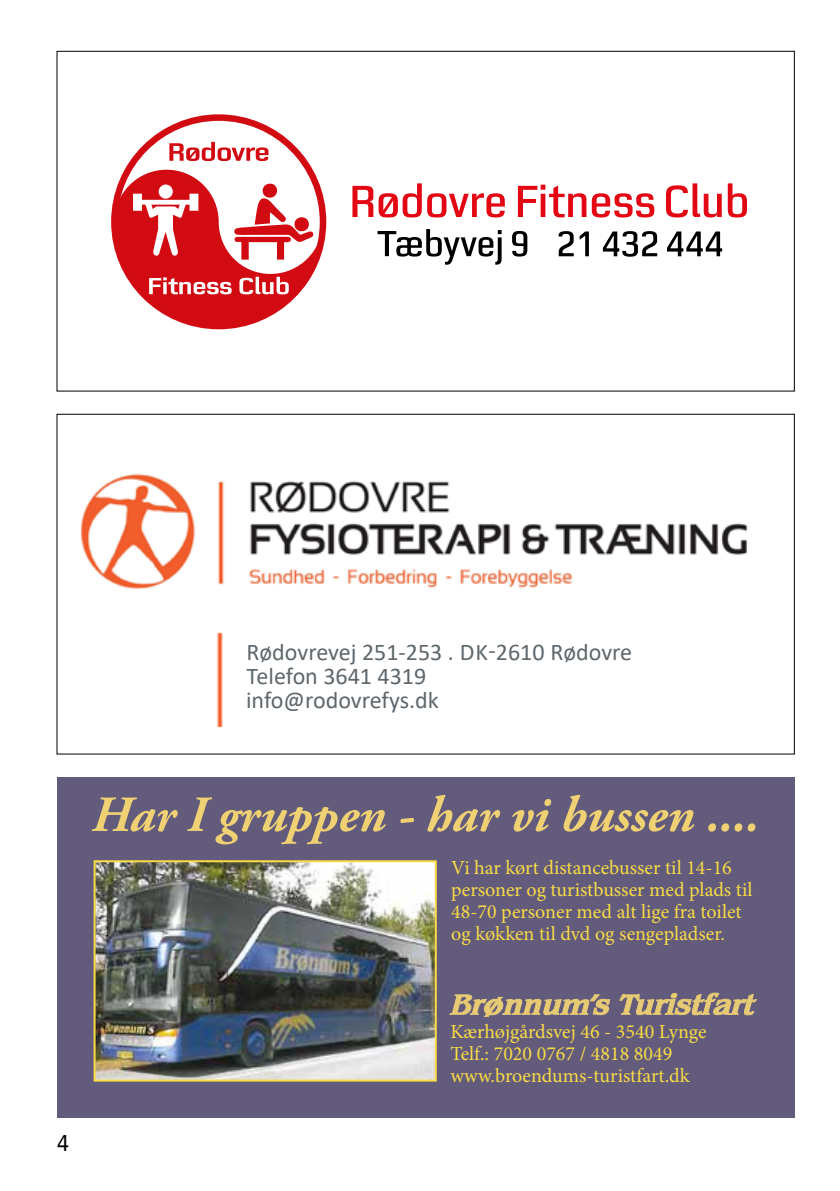
<style>
.page{position:relative;width:840px;height:1191px;background:#fff}
.page>*{position:absolute;margin:0;border:0;box-sizing:border-box;transform-origin:0 0}
.t1{font:italic 700 50.4px "Adobe Garamond Pro";color:#efd173}
.t2{font:24px/24px "Calibri";color:#5e676c}
.t3{font:22px "DejaVu Sans Condensed";color:#000}
.t4{font:20px/22px "Minion Pro";color:#f9dc45}
</style>
<div class="page">
<svg style="left:114px;top:118px;width:209px;height:208px"></svg>
<svg style="left:352px;top:183px;width:69px;height:34px"></svg>
<svg style="left:427px;top:193px;width:77px;height:24px"></svg>
<svg style="left:517px;top:185px;width:137px;height:32px"></svg>
<svg style="left:666px;top:183px;width:55px;height:34px"></svg>
<svg style="left:727px;top:183px;width:19px;height:34px"></svg>
<svg style="left:377px;top:229px;width:124px;height:36px"></svg>
<svg style="left:512px;top:231px;width:15px;height:25px"></svg>
<svg style="left:558px;top:231px;width:15px;height:25px"></svg>
<svg style="left:579px;top:231px;width:9px;height:25px"></svg>
<svg style="left:602px;top:231px;width:54px;height:26px"></svg>
<svg style="left:667px;top:231px;width:54px;height:25px"></svg>
<div style="left:57px;top:777px;width:737px;height:340px;background:#635b7c"></div>
<img style="left:96px;top:863px;width:337px;height:215px">
<div style="left:93px;top:860px;width:343px;height:221px;border:2px solid #f9dc45"></div>
<svg style="left:449px;top:994px;width:161px;height:22px"></svg>
<svg style="left:619px;top:992px;width:137px;height:24px"></svg>
<img style="left:216px;top:632px;width:7px;height:96px">
<img style="left:80px;top:473px;width:667px;height:117px">
<p class="t2" style="left:246px;top:639px;width:387px">Rødovrevej 251-253 . DK-2610 Rødovre<br>Telefon 3641 4319<br>info@rodovrefys.dk</p>
<h1 class="t1" style="left:91px;top:786px;width:668px">Har I gruppen - har vi bussen ....</h1>
<p class="t4" style="left:451px;top:856px;width:303px">Vi har kørt distancebusser til 14-16 personer og turistbusser med plads til 48-70 personer med alt lige fra toilet og køkken til dvd og sengepladser.</p>
<p class="t3" style="left:57px;top:1125px;width:14px">4</p>
<p class="t4" style="left:450px;top:1020px;width:257px">Kærhøjgårdsvej 46 - 3540 Lynge<br>Telf.: 7020 0767 / 4818 8049 www.broendums-turistfart.dk</p>
</div>
